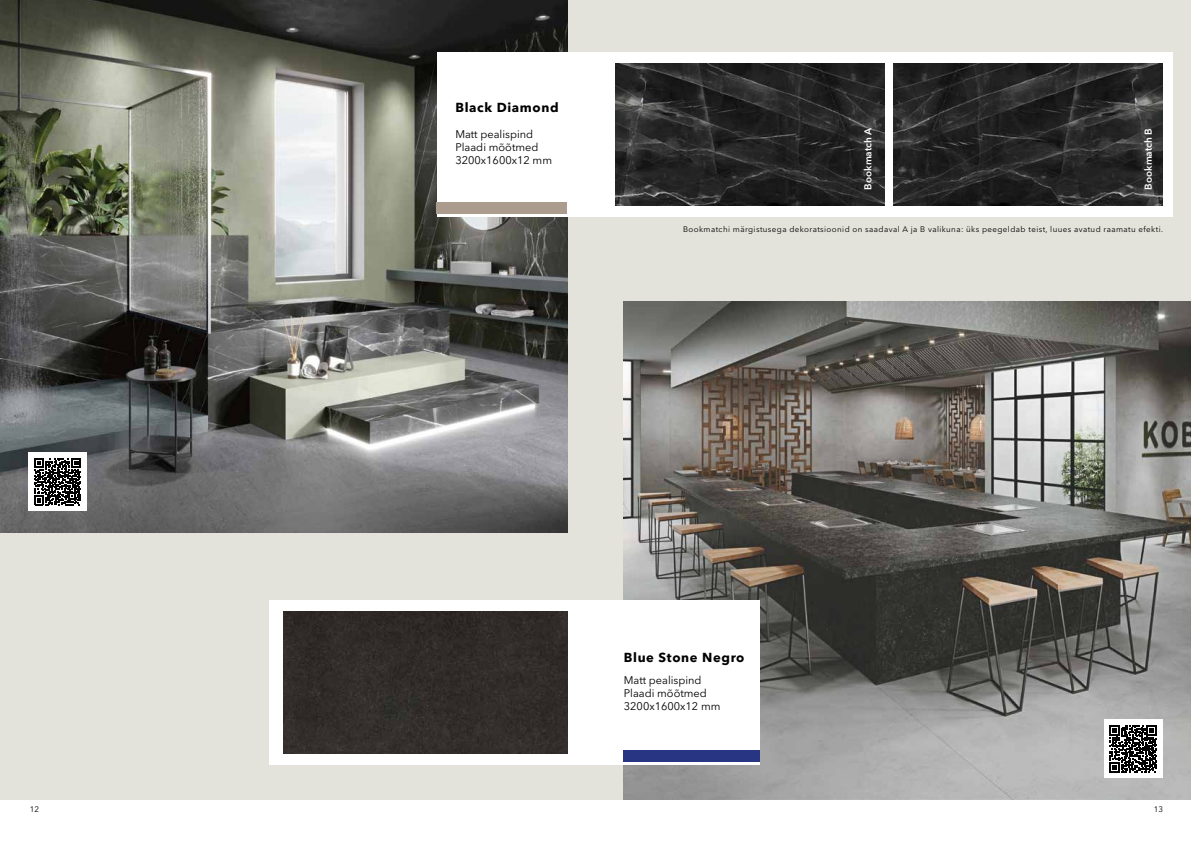
<style>
.page{position:relative;width:1191px;height:842px;background:#fff}
.page>*{position:absolute;margin:0;border:0;box-sizing:border-box;transform-origin:0 0}
.t1{font:700 13px "Avenir Next Cyr";letter-spacing:.05em;color:#000}
.t2{font:11px/13.2px "Avenir Next Cyr";color:#000}
.t3{font:600 10px "Avenir Next Cyr";color:#fff}
.t4{font:8px "Avenir Next Cyr";letter-spacing:.05em;color:#000}
</style>
<div class="page">
<div style="left:0;top:0;width:1191px;height:799px;background:#e4e3db"></div>
<img style="left:624px;top:302px;width:567px;height:497px">
<div style="left:269px;top:600px;width:491px;height:165px;background:#fff"></div>
<img style="left:0;top:0;width:567px;height:532px">
<div style="left:1103px;top:720px;width:59px;height:58px;background:#fff"></div>
<svg style="left:1109px;top:725px;width:47px;height:47px"></svg>
<div style="left:437px;top:52px;width:735px;height:165px;background:#fff"></div>
<img style="left:615px;top:64px;width:269px;height:142px">
<img style="left:893px;top:64px;width:269px;height:142px">
<div style="left:283px;top:612px;width:284px;height:142px;background:#312c29"></div>
<div style="left:28px;top:452px;width:59px;height:59px;background:#fff"></div>
<svg style="left:34px;top:458px;width:47px;height:47px"></svg>
<div style="left:437px;top:202px;width:130px;height:11px;background:#ac9c8e"></div>
<div style="left:624px;top:750px;width:136px;height:11px;background:#283583"></div>
<p class="t4" style="left:30px;top:804px;width:11px">12</p>
<h1 class="t1" style="left:455px;top:99px;width:105px">Black Diamond</h1>
<h2 class="t2" style="left:455px;top:127px;width:98px">Matt pealispind<br>Plaadi mõõtmed<br>3200х1600х12 mm</h2>
<p class="t3" style="left:862px;top:190px;width:64px;rotate:-90deg">Bookmatch A</p>
<p class="t3" style="left:1142px;top:190px;width:63px;rotate:-90deg">Bookmatch B</p>
<p class="t4" style="left:683px;top:225px;width:481px">Bookmatchi märgistusega dekoratsioonid on saadaval A ja B valikuna: üks peegeldab teist, luues avatud raamatu efekti.</p>
<h1 class="t1" style="left:624px;top:649px;width:122px">Blue Stone Negro</h1>
<h2 class="t2" style="left:624px;top:674px;width:98px">Matt pealispind<br>Plaadi mõõtmed<br>3200х1600х12 mm</h2>
<p class="t4" style="left:1153px;top:804px;width:11px">13</p>
</div>
